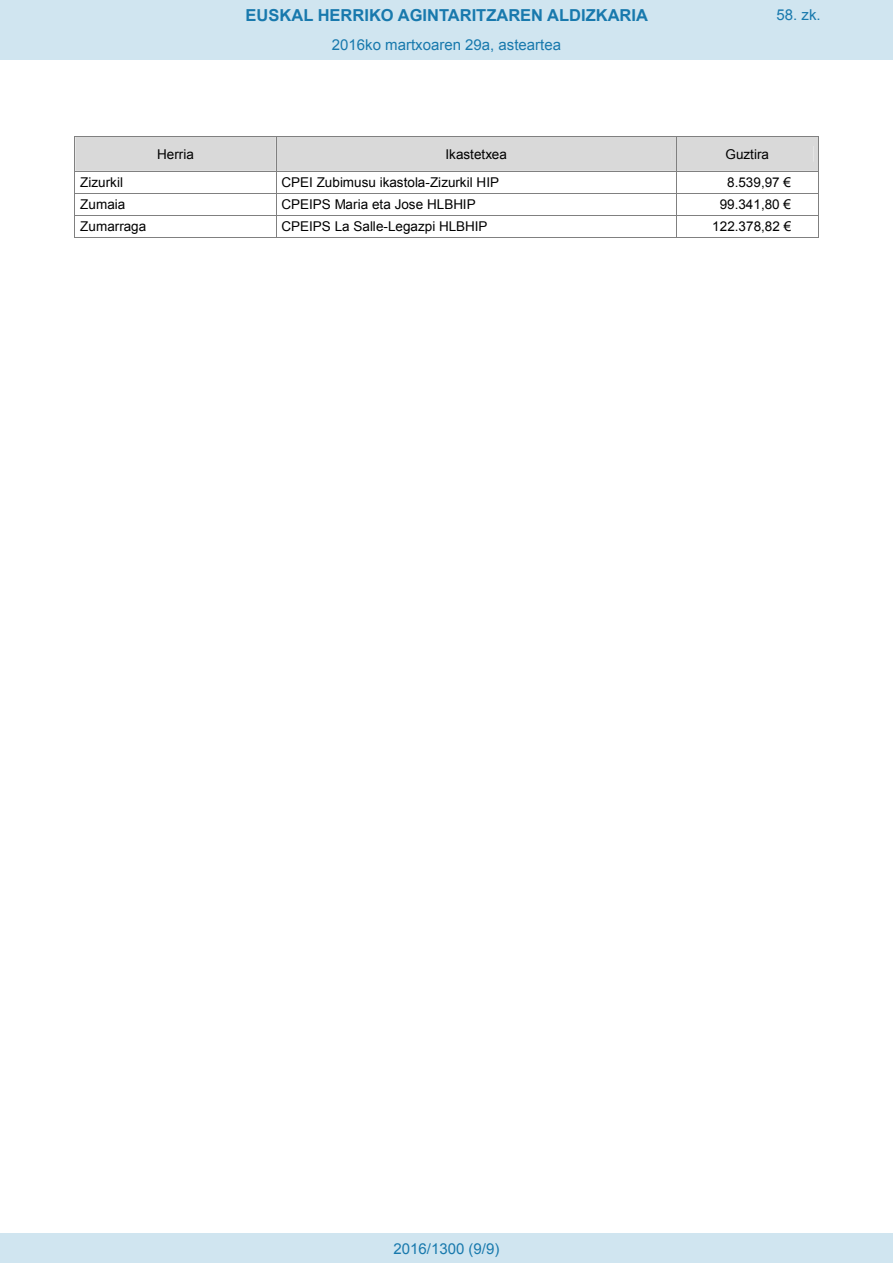
<style>
.page{position:relative;width:893px;height:1263px;background:#fff}
.page>*{position:absolute;margin:0;border:0;box-sizing:border-box;transform-origin:0 0}
.t1{font:700 16.5px "Arial";color:#1879ad}
.Paginacion_Centro{font:15px "Arial";color:#1879ad}
.t2{font:13.5px "Arial";letter-spacing:.005em;color:#000}
</style>
<div class="page">
<svg style="left:75px;top:136px;width:744px;height:102px"></svg>
<div style="left:0;top:0;width:893px;height:60px;background:#d0e5f0"></div>
<div style="left:0;top:1233px;width:893px;height:30px;background:#d0e5f0"></div>
<p class="t1" style="left:246px;top:4px;width:404px">EUSKAL HERRIKO AGINTARITZAREN ALDIZKARIA</p>
<p class="Paginacion_Centro" style="left:776px;top:5px;width:46px">58. zk.</p>
<p class="Paginacion_Centro" style="left:332px;top:35px;width:231px">2016ko martxoaren 29a, asteartea</p>
<p class="t2" style="left:157px;top:145px;width:38px">Herria</p>
<p class="t2" style="left:445px;top:145px;width:63px">Ikastetxea</p>
<p class="t2" style="left:726px;top:145px;width:45px">Guztira</p>
<p class="t2" style="left:80px;top:173px;width:44px">Zizurkil</p>
<p class="t2" style="left:281px;top:173px;width:219px">CPEI Zubimusu ikastola-Zizurkil HIP</p>
<p class="t2" style="left:727px;top:173px;width:65px">8.539,97 €</p>
<p class="t2" style="left:80px;top:195px;width:47px">Zumaia</p>
<p class="t2" style="left:281px;top:195px;width:196px">CPEIPS Maria eta Jose HLBHIP</p>
<p class="t2" style="left:720px;top:195px;width:73px">99.341,80 €</p>
<p class="t2" style="left:80px;top:217px;width:68px">Zumarraga</p>
<p class="t2" style="left:281px;top:217px;width:208px">CPEIPS La Salle-Legazpi HLBHIP</p>
<p class="t2" style="left:712px;top:217px;width:80px">122.378,82 €</p>
<p class="Paginacion_Centro" style="left:393px;top:1238px;width:107px">2016/1300 (9/9)</p>
</div>
